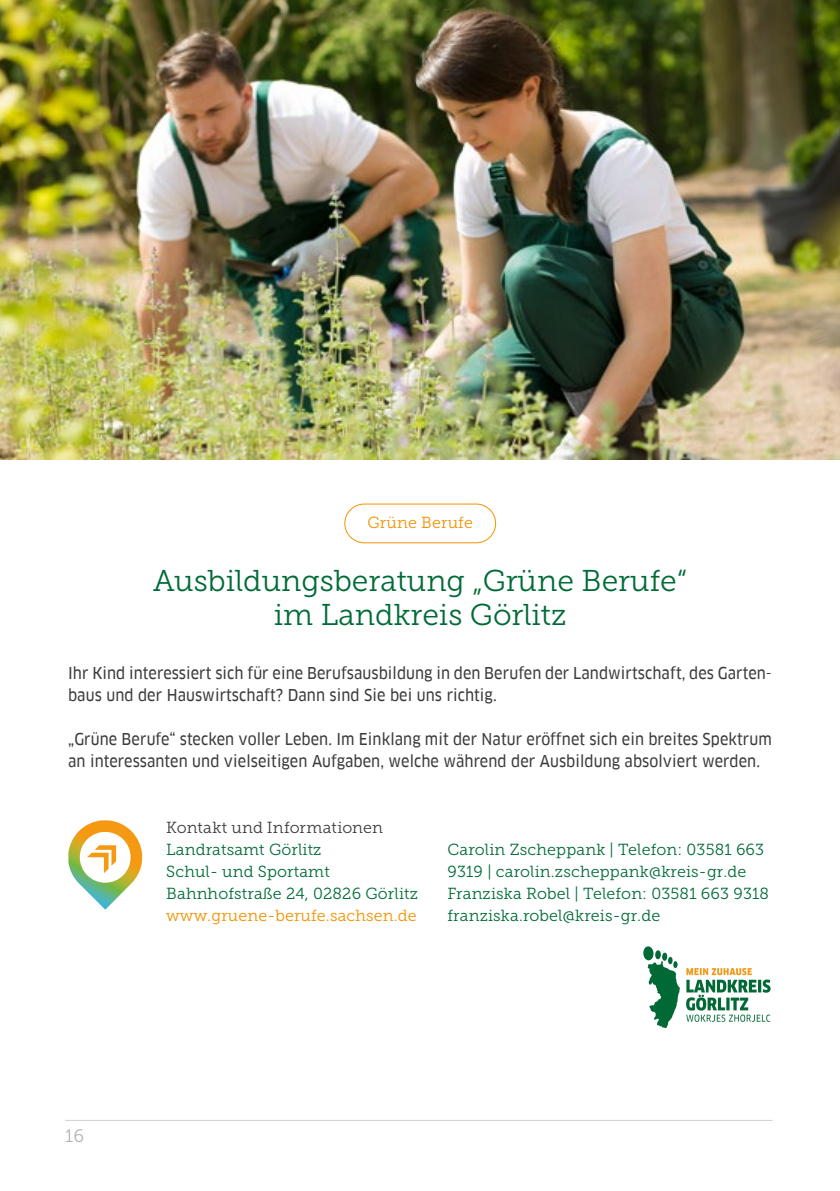
<style>
.page{position:relative;width:840px;height:1191px;background:#fff}
.page>*{position:absolute;margin:0;border:0;box-sizing:border-box;transform-origin:0 0}
.t1{font:30px/34px "Museo Slab 300";color:#006b37;text-align:center}
.t2{font:18px "Museo Slab 300";color:#b3b2b2}
.t3{font:16px/22px "Clan Offc Narr News";letter-spacing:.005em;color:#3c3c3b}
.t4{font:16px/22px "Museo Slab 300";letter-spacing:.01em;color:#006b37}
.t5{font:16px "Museo Slab 300";letter-spacing:.01em;color:#f39200}
.t6{font:16px "Museo Slab 300";letter-spacing:.01em;color:#3c3c3b}
</style>
<div class="page">
<hr style="left:65px;top:1120px;width:707px;height:1px;background:#d0d0d0">
<svg style="left:68px;top:820px;width:74px;height:89px"></svg>
<svg style="left:643px;top:946px;width:36px;height:82px"></svg>
<svg style="left:686px;top:968px;width:84px;height:53px"></svg>
<div style="left:344px;top:503px;width:151px;height:40px;border:1px solid #f39200;border-radius:19px"></div>
<img style="left:0;top:0;width:839px;height:459px">
<p class="t5" style="left:367px;top:514px;width:107px">Grüne Berufe</p>
<h1 class="t1" style="left:153px;top:563px;width:535px">Ausbildungsberatung „Grüne Berufe“ im Landkreis Görlitz</h1>
<p class="t3" style="left:68px;top:662px;width:704px">Ihr Kind interessiert sich für eine Berufsausbildung in den Berufen der Landwirtschaft, des Garten&shy;baus und der Hauswirtschaft? Dann sind Sie bei uns richtig.</p>
<p class="t3" style="left:68px;top:728px;width:704px">„Grüne Berufe“ stecken voller Leben. Im Einklang mit der Natur eröffnet sich ein breites Spektrum an interessanten und vielseitigen Aufgaben, welche während der Ausbildung absolviert werden.</p>
<p class="t2" style="left:65px;top:1126px;width:20px">16</p>
<p class="t6" style="left:166px;top:819px;width:218px">Kontakt und Informationen</p>
<p class="t4" style="left:166px;top:839px;width:253px">Landratsamt Görlitz<br>Schul- und Sportamt<br>Bahnhofstraße 24, 02826 Görlitz</p>
<p class="t5" style="left:166px;top:907px;width:252px">www.gruene-berufe.sachsen.de</p>
<p class="t4" style="left:447px;top:839px;width:323px">Carolin Zscheppank | Telefon: 03581 663<br>9319 | carolin.zscheppank@kreis-gr.de Franziska Robel | Telefon: 03581 663 9318 franziska.robel@kreis-gr.de</p>
</div>
